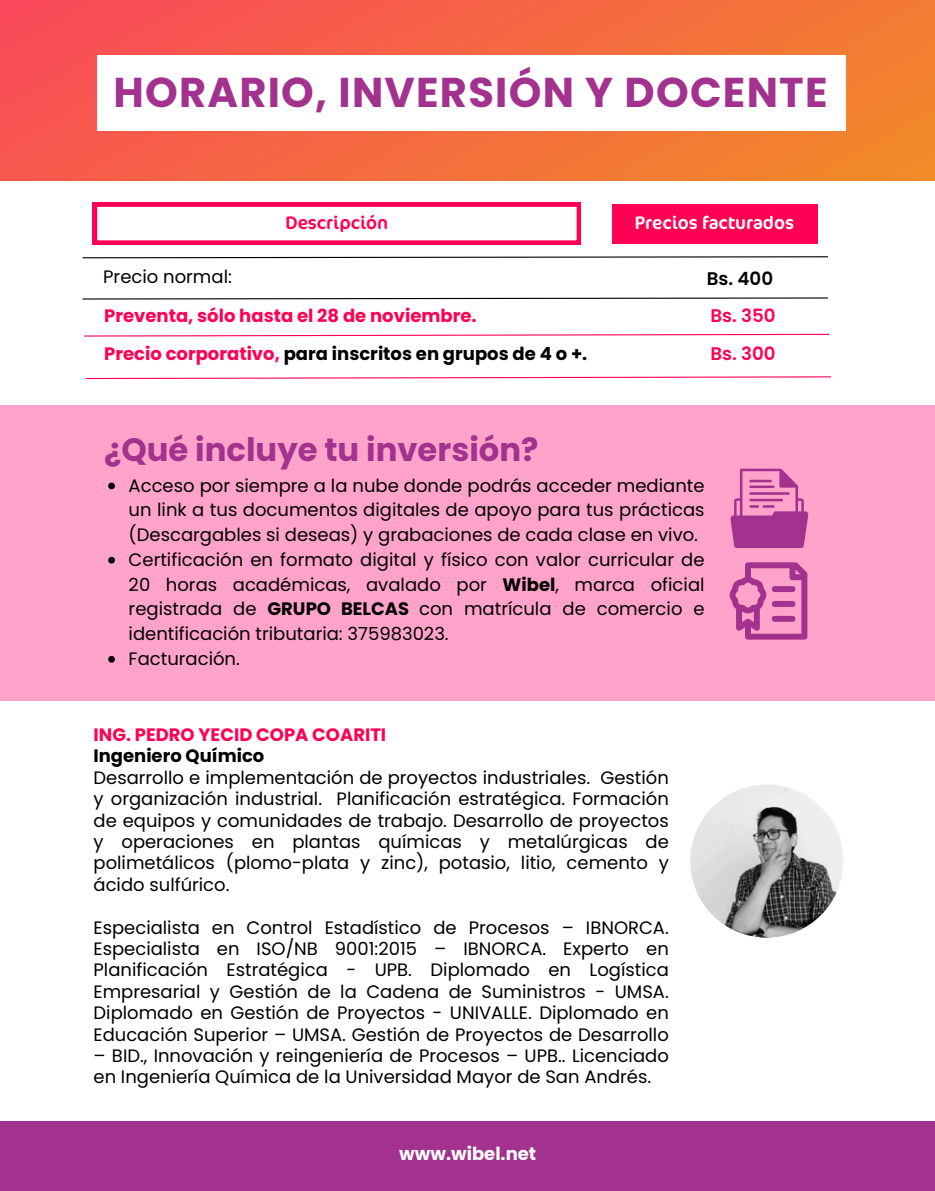
<style>
.page{position:relative;width:935px;height:1191px;background:#fff}
.page>*{position:absolute;margin:0;border:0;box-sizing:border-box;transform-origin:0 0}
.t1{font:700 41.55px "Poppins";letter-spacing:.03em;color:#a2328e}
.t2{font:700 32.25px "Poppins";color:#a2328e}
.t3{font:18.3px "Cocon";color:#fff}
.t4{font:600 18.3px "Poppins";color:#ff0054}
.t5{font:18.3px "Cocon";color:#ff0054}
.t6{font:600 18.3px "Poppins";color:#000}
.t7{font:18px/21.3px "Poppins";color:#000;text-align:justify}
.t8{font:700 18px "Poppins";color:#000}
.t9{font:700 18px "Poppins";color:#ff0054}
.t10{font:700 18px "Poppins";color:#fff}
.s1{color:#ff0054}
.s2{font-weight:700}
</style>
<div class="page">
<div style="left:0;top:0;width:935px;height:181px;background:linear-gradient(to right,#f95257,#f28630)"></div>
<div style="left:0;top:1121px;width:935px;height:69px;background:#a2328e"></div>
<div style="left:97px;top:55px;width:748px;height:75px;background:#fff"></div>
<div style="left:612px;top:204px;width:205px;height:39px;background:#ff0054"></div>
<svg style="left:82px;top:256px;width:746px;height:3px"></svg>
<svg style="left:93px;top:202px;width:488px;height:43px"></svg>
<svg style="left:82px;top:297px;width:746px;height:3px"></svg>
<svg style="left:84px;top:333px;width:746px;height:4px"></svg>
<svg style="left:85px;top:376px;width:747px;height:3px"></svg>
<div style="left:0;top:405px;width:935px;height:295px;background:#ffa3cb"></div>
<svg style="left:108px;top:482px;width:7px;height:7px"></svg>
<svg style="left:108px;top:557px;width:7px;height:6px"></svg>
<svg style="left:108px;top:656px;width:7px;height:6px"></svg>
<svg style="left:730px;top:468px;width:78px;height:80px"></svg>
<svg style="left:729px;top:562px;width:78px;height:77px"></svg>
<img style="left:690px;top:784px;width:153px;height:153px;border-radius:50%">
<p class="t1" style="left:113px;top:64px;width:716px">HORARIO, INVERSIÓN Y DOCENTE</p>
<p class="t5" style="left:285px;top:212px;width:104px">Descripción</p>
<p class="t3" style="left:635px;top:212px;width:161px">Precios facturados</p>
<p class="t7" style="left:103px;top:266px;width:130px">Precio normal:</p>
<p class="t6" style="left:707px;top:266px;width:68px">Bs. 400</p>
<p class="t9" style="left:104px;top:303px;width:374px">Preventa, sólo hasta el 28 de noviembre.</p>
<p class="t4" style="left:710px;top:302px;width:67px">Bs. 350</p>
<p class="t8" style="left:104px;top:341px;width:485px"><span class="s1">Precio corporativo,</span> para inscritos en grupos de 4 o +.</p>
<p class="t4" style="left:710px;top:340px;width:67px">Bs. 300</p>
<p class="t2" style="left:104px;top:427px;width:436px">¿Qué incluye tu inversión?</p>
<p class="t7" style="left:129px;top:473px;width:577px;line-height:24.8px">Acceso por siempre a la nube donde podrás acceder mediante un link a tus documentos digitales de apoyo para tus prácticas (Descargables si deseas) y grabaciones de cada clase en vivo.</p>
<p class="t7" style="left:129px;top:547px;width:577px;line-height:24.8px">Certificación en formato digital y físico con valor curricular de 20 horas académicas, avalado por <span class="s2">Wibel</span>, marca oficial registrada de <span class="s2">GRUPO BELCAS</span> con matrícula de comercio e identificación tributaria: 375983023.</p>
<p class="t7" style="left:129px;top:648px;width:113px">Facturación.</p>
<p class="t9" style="left:94px;top:722px;width:294px">ING. PEDRO YECID COPA COARITI</p>
<p class="t8" style="left:94px;top:743px;width:172px">Ingeniero Químico</p>
<p class="t7" style="left:94px;top:766px;width:577px">Desarrollo e implementación de proyectos industriales. Gestión y organización industrial. Planificación estratégica. Formación de equipos y comunidades de trabajo. Desarrollo de proyectos y operaciones en plantas químicas y metalúrgicas de polimetálicos (plomo-plata y zinc), potasio, litio, cemento y ácido sulfúrico.</p>
<p class="t7" style="left:94px;top:916px;width:577px">Especialista en Control Estadístico de Procesos – IBNORCA.<br>Especialista en ISO/NB 9001:2015 – IBNORCA. Experto en Planificación Estratégica - UPB. Diplomado en Logística Empresarial y Gestión de la Cadena de Suministros - UMSA.<br>Diplomado en Gestión de Proyectos - UNIVALLE. Diplomado en Educación Superior – UMSA. Gestión de Proyectos de Desarrollo</p>
<p class="t7" style="left:94px;top:1044px;width:577px">– BID., Innovación y reingeniería de Procesos – UPB.. Licenciado en Ingeniería Química de la Universidad Mayor de San Andrés.</p>
<p class="t10" style="left:399px;top:1140px;width:138px">www.wibel.net</p>
</div>
